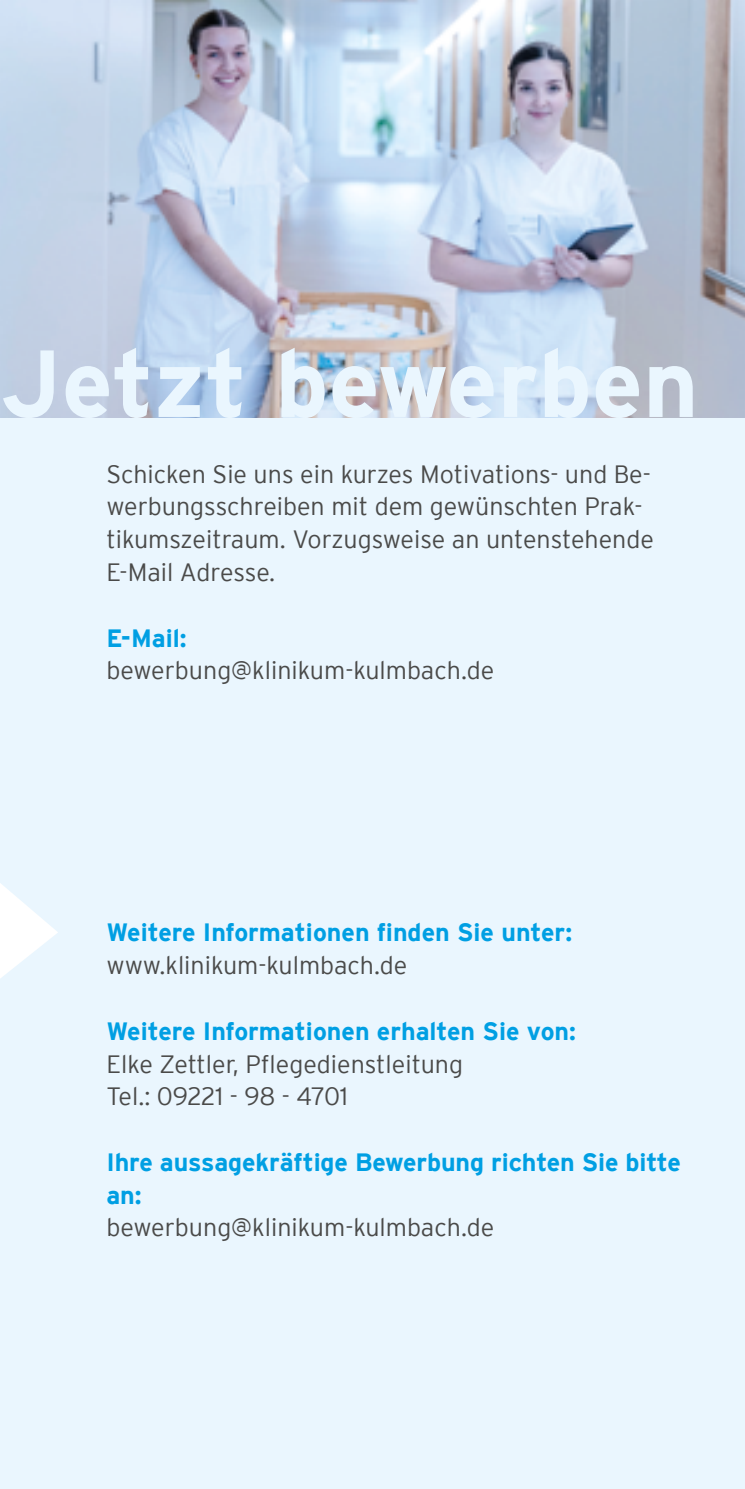
<style>
.page{position:relative;width:745px;height:1489px;background:#fff}
.page>*{position:absolute;margin:0;border:0;box-sizing:border-box;transform-origin:0 0}
.t1{font:700 95px "Interstate";color:#eaf6fe}
.t2{font:300 25px/32.8px "Interstate";color:#4a4a49}
.t3{font:700 25px/32.8px "Interstate";letter-spacing:-.005em;color:#009fe3}
</style>
<div class="page">
<div style="left:0;top:302px;width:744px;height:1186px;background:#eaf6fe"></div>
<img style="left:0;top:0;width:744px;height:417px">
<svg style="left:0;top:883px;width:58px;height:95px"></svg>
<h1 class="t1" style="left:0;top:330px;width:699px">Jetzt bewerben</h1>
<p class="t2" style="left:106px;top:457px;width:548px">Schicken Sie uns ein kurzes Motivations- und Be&shy;werbungsschreiben mit dem gewünschten Prak&shy;tikumszeitraum. Vorzugsweise an untenstehende E-Mail Adresse.</p>
<p class="t3" style="left:106px;top:621px;width:82px">E-Mail:</p>
<p class="t2" style="left:106px;top:654px;width:389px">bewerbung@klinikum-kulmbach.de</p>
<p class="t3" style="left:106px;top:916px;width:467px">Weitere Informationen finden Sie unter:</p>
<p class="t2" style="left:106px;top:948px;width:302px">www.klinikum-kulmbach.de</p>
<p class="t3" style="left:106px;top:1014px;width:471px">Weitere Informationen erhalten Sie von:</p>
<p class="t2" style="left:106px;top:1047px;width:358px">Elke Zettler, Pflegedienstleitung<br>Tel.: 09221 - 98 - 4701</p>
<p class="t3" style="left:106px;top:1145px;width:575px">Ihre aussagekräftige Bewerbung richten Sie bitte an:</p>
<p class="t2" style="left:106px;top:1210px;width:389px">bewerbung@klinikum-kulmbach.de</p>
</div>
